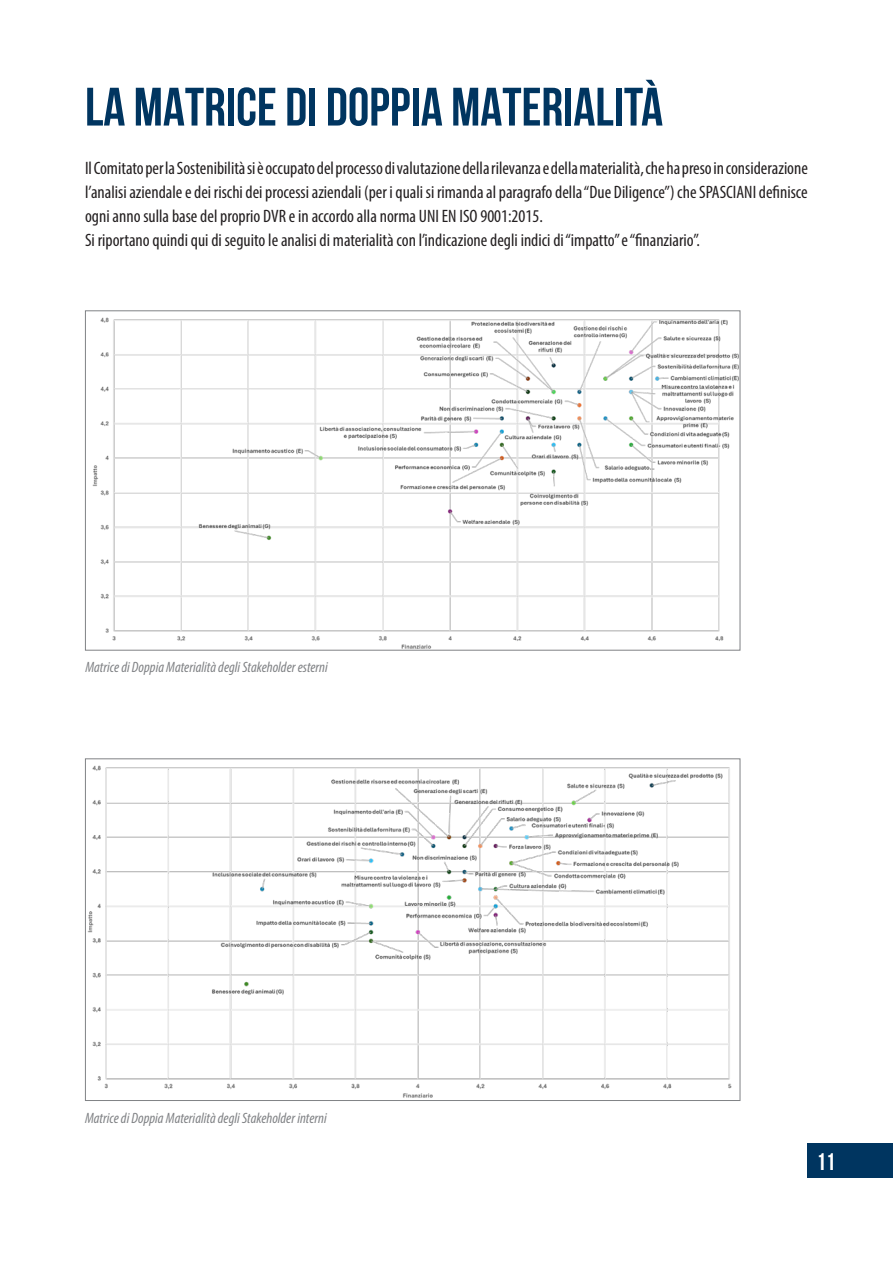
<style>
.page{position:relative;width:893px;height:1263px;background:#fff}
.page>*{position:absolute;margin:0;border:0;box-sizing:border-box;transform-origin:0 0}
.t1{font:700 54px "Bebas Neue";color:#003560}
.t2{font:700 24px "Bebas Neue";color:#fff}
.t3{font:condensed 18px/24px "Myriad Pro";color:#231f20;text-align:justify}
.t4{font:italic condensed 15px "Myriad Pro";color:#808285}
</style>
<div class="page">
<img style="left:92px;top:317px;width:646px;height:331px">
<img style="left:87px;top:765px;width:645px;height:333px">
<div style="left:808px;top:1144px;width:85px;height:34px;background:#003560"></div>
<p class="t1" style="left:85px;top:77px;width:579px">LA MATRICE DI DOPPIA MATERIALITà</p>
<p class="t3" style="left:85px;top:155px;width:724px">Il Comitato per la Sostenibilità si è occupato del processo di valutazione della rilevanza e della materialità, che ha preso in considerazione l’analisi aziendale e dei rischi dei processi aziendali (per i quali si rimanda al paragrafo della “Due Diligence”) che SPASCIANI definisce ogni anno sulla base del proprio DVR e in accordo alla norma UNI EN ISO 9001:2015.</p>
<p class="t3" style="left:85px;top:227px;width:616px">Si riportano quindi qui di seguito le analisi di materialità con l’indicazione degli indici di “impatto” e “finanziario”.</p>
<p class="t4" style="left:85px;top:658px;width:244px">Matrice di Doppia Materialità degli Stakeholder esterni</p>
<p class="t4" style="left:85px;top:1109px;width:243px">Matrice di Doppia Materialità degli Stakeholder interni</p>
<h2 class="t2" style="left:816px;top:1148px;width:21px">11</h2>
</div>
